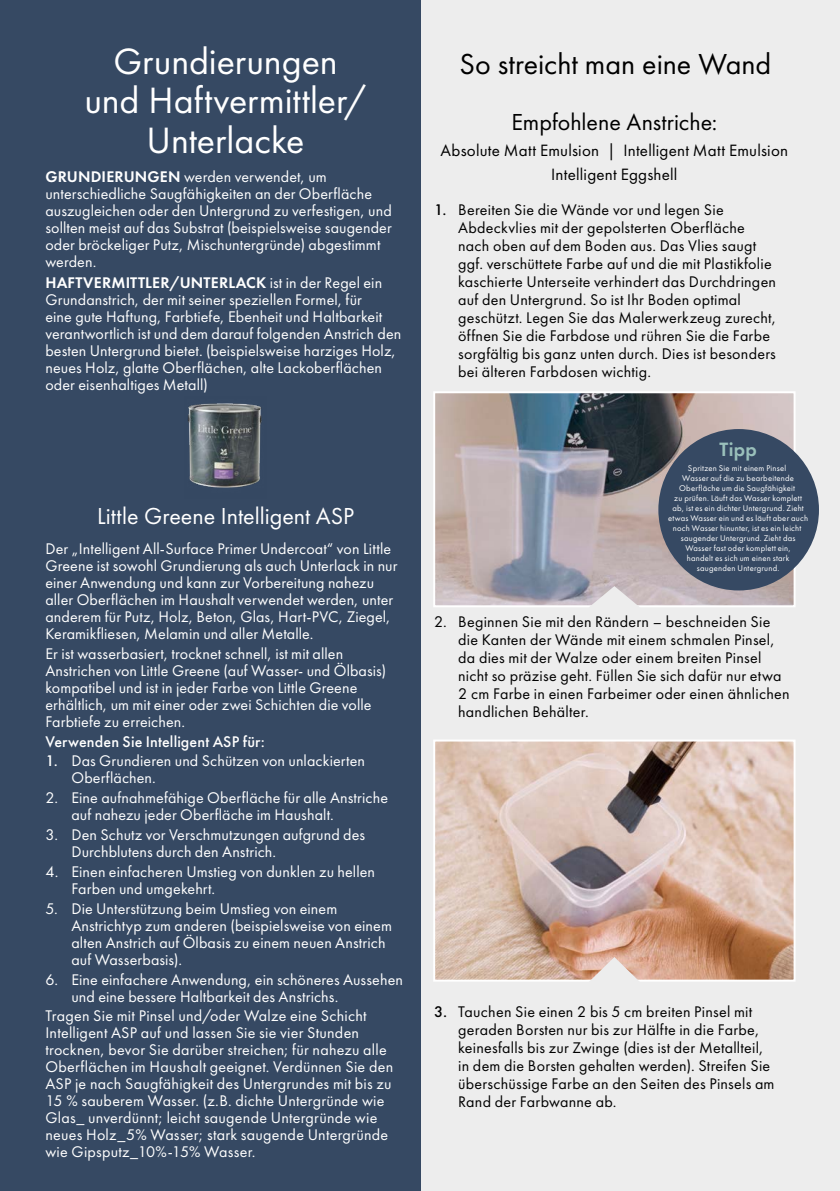
<style>
.page{position:relative;width:840px;height:1191px;background:#fff}
.page>*{position:absolute;margin:0;border:0;box-sizing:border-box;transform-origin:0 0}
.t1{font:38px/39.6px "Futura PT";letter-spacing:-.005em;color:#fff;text-align:center}
.t2{font:30px "Futura PT";color:#000}
.t3{font:24px "Futura PT";color:#fff}
.t4{font:24px "Futura PT";color:#000}
.t5{font:600 20px "Futura PT";color:#9ac0bb}
.t6{font:17px/24px "Futura PT";letter-spacing:.015em;color:#000;text-align:center}
.t7{font:16px/17px "Futura PT";letter-spacing:.005em;color:#fff}
.t8{font:16px/18px "Futura PT";letter-spacing:.015em;color:#000}
.t9{font:500 16px "Futura PT";letter-spacing:.01em;color:#fff}
.t10{font:8.6px/10px "Futura PT";letter-spacing:.025em;color:#fff;text-align:center}
.s1{font-weight:600}
.s2{font-weight:500}
</style>
<div class="page">
<div style="left:0;top:0;width:839px;height:1191px;background:#ededed"></div>
<div style="left:0;top:0;width:420px;height:1191px;background:#364963"></div>
<img style="left:187px;top:403px;width:75px;height:85px">
<img style="left:436px;top:742px;width:356px;height:236px">
<div style="left:433px;top:739px;width:362px;height:242px;border:2px solid #fff"></div>
<svg style="left:588px;top:957px;width:52px;height:24px"></svg>
<img style="left:436px;top:394px;width:356px;height:210px">
<div style="left:433px;top:391px;width:362px;height:216px;border:2px solid #fff"></div>
<svg style="left:588px;top:586px;width:52px;height:21px"></svg>
<div style="left:658px;top:429px;width:160px;height:161px;background:#364963;border-radius:50%"></div>
<h1 class="t1" style="left:84px;top:42px;width:284px">Grundierungen und Haftvermittler/<br>Unterlacke</h1>
<p class="t7" style="left:45px;top:168px;width:348px"><span class="s1">GRUNDIERUNGEN</span> werden verwendet, um unterschiedliche Saugfähigkeiten an der Oberfläche auszugleichen oder den Untergrund zu verfestigen, und sollten meist auf das Substrat (beispielsweise saugender oder bröckeliger Putz, Mischuntergründe) abgestimmt werden.</p>
<p class="t7" style="left:45px;top:274px;width:357px"><span class="s1">HAFTVERMITTLER/UNTERLACK</span> ist in der Regel ein Grundanstrich, der mit seiner speziellen Formel, für<br>eine gute Haftung, Farbtiefe, Ebenheit und Haltbarkeit verantwortlich ist und dem darauf folgenden Anstrich den besten Untergrund bietet. (beispielsweise harziges Holz, neues Holz, glatte Oberflächen, alte Lackoberflächen oder eisenhaltiges Metall)</p>
<h3 class="t3" style="left:97px;top:501px;width:258px">Little Greene Intelligent ASP</h3>
<p class="t7" style="left:45px;top:540px;width:353px">Der „Intelligent All-Surface Primer Undercoat“ von Little Greene ist sowohl Grundierung als auch Unterlack in nur einer Anwendung und kann zur Vorbereitung nahezu aller Oberflächen im Haushalt verwendet werden, unter anderem für Putz, Holz, Beton, Glas, Hart-PVC, Ziegel, Keramikfliesen, Melamin und aller Metalle.</p>
<p class="t7" style="left:45px;top:645px;width:342px">Er ist wasserbasiert, trocknet schnell, ist mit allen Anstrichen von Little Greene (auf Wasser- und Ölbasis) kompatibel und ist in jeder Farbe von Little Greene erhältlich, um mit einer oder zwei Schichten die volle Farbtiefe zu erreichen.</p>
<p class="t9" style="left:45px;top:731px;width:221px">Verwenden Sie Intelligent ASP für:</p>
<p class="t7" style="left:71px;top:752px;width:295px;text-indent:-26px"><span class="s2">1.</span> Das Grundieren und Schützen von unlackierten<br>Oberflächen.</p>
<p class="t7" style="left:71px;top:789px;width:318px;text-indent:-26px">2. Eine aufnahmefähige Oberfläche für alle Anstriche auf nahezu jeder Oberfläche im Haushalt.</p>
<p class="t7" style="left:71px;top:826px;width:295px;text-indent:-26px">3. Den Schutz vor Verschmutzungen aufgrund des<br>Durchblutens durch den Anstrich.</p>
<p class="t7" style="left:71px;top:863px;width:305px;text-indent:-26px">4. Einen einfacheren Umstieg von dunklen zu hellen<br>Farben und umgekehrt.</p>
<p class="t7" style="left:71px;top:899px;width:322px;text-indent:-26px">5. Die Unterstützung beim Umstieg von einem Anstrichtyp zum anderen (beispielsweise von einem alten Anstrich auf Ölbasis zu einem neuen Anstrich auf Wasserbasis).</p>
<p class="t7" style="left:71px;top:970px;width:333px;text-indent:-26px">6. Eine einfachere Anwendung, ein schöneres Aussehen und eine bessere Haltbarkeit des Anstrichs.</p>
<p class="t7" style="left:45px;top:1007px;width:349px">Tragen Sie mit Pinsel und/oder Walze eine Schicht Intelligent ASP auf und lassen Sie sie vier Stunden trocknen, bevor Sie darüber streichen; für nahezu alle Oberflächen im Haushalt geeignet. Verdünnen Sie den ASP je nach Saugfähigkeit des Untergrundes mit bis zu 15 % sauberem Wasser. (z.B. dichte Untergründe wie Glas_ unverdünnt; leicht saugende Untergründe wie neues Holz_5% Wasser; stark saugende Untergründe wie Gipsputz_10%-15% Wasser.</p>
<h2 class="t2" style="left:459px;top:47px;width:313px">So streicht man eine Wand</h2>
<h3 class="t4" style="left:511px;top:108px;width:207px">Empfohlene Anstriche:</h3>
<p class="t6" style="left:440px;top:138px;width:349px">Absolute Matt Emulsion | Intelligent Matt Emulsion<br>Intelligent Eggshell</p>
<p class="t8" style="left:458px;top:200px;width:319px;text-indent:-24px"><span class="s2">1.</span> Bereiten Sie die Wände vor und legen Sie Abdeckvlies mit der gepolsterten Oberfläche nach oben auf dem Boden aus. Das Vlies saugt ggf. verschüttete Farbe auf und die mit Plastikfolie kaschierte Unterseite verhindert das Durchdringen auf den Untergrund. So ist Ihr Boden optimal geschützt. Legen Sie das Malerwerkzeug zurecht, öffnen Sie die Farbdose und rühren Sie die Farbe sorgfältig bis ganz unten durch. Dies ist besonders bei älteren Farbdosen wichtig.</p>
<p class="t5" style="left:719px;top:436px;width:39px">Tipp</p>
<p class="t10" style="left:667px;top:463px;width:141px">Spritzen Sie mit einem Pinsel<br>Wasser auf die zu bearbeitende Oberfläche um die Saugfähigkeit<br>zu prüfen. Läuft das Wasser komplett ab, ist es ein dichter Untergrund. Zieht etwas Wasser ein und es läuft aber auch noch Wasser hinunter, ist es ein leicht saugender Untergrund. Zieht das Wasser fast oder komplett ein,<br>handelt es sich um einen stark saugenden Untergrund.</p>
<p class="t8" style="left:458px;top:613px;width:333px;text-indent:-24px">2. Beginnen Sie mit den Rändern – beschneiden Sie die Kanten der Wände mit einem schmalen Pinsel, da dies mit der Walze oder einem breiten Pinsel nicht so präzise geht. Füllen Sie sich dafür nur etwa 2 cm Farbe in einen Farbeimer oder einen ähnlichen handlichen Behälter.</p>
<p class="t8" style="left:458px;top:1002px;width:318px;text-indent:-24px"><span class="s2">3.</span> Tauchen Sie einen 2 bis 5 cm breiten Pinsel mit geraden Borsten nur bis zur Hälfte in die Farbe, keinesfalls bis zur Zwinge (dies ist der Metallteil, in dem die Borsten gehalten werden). Streifen Sie überschüssige Farbe an den Seiten des Pinsels am Rand der Farbwanne ab.</p>
</div>
